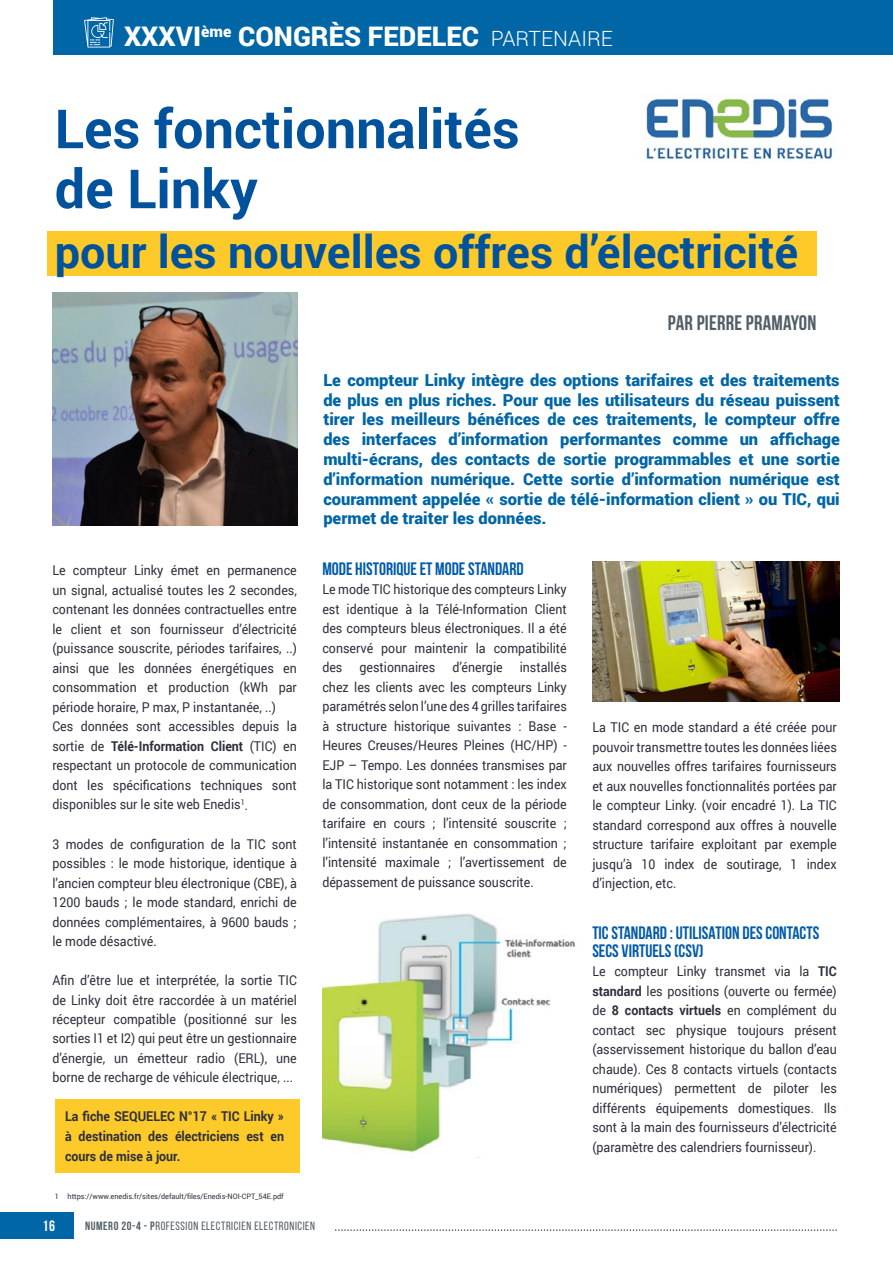
<style>
.page{position:relative;width:893px;height:1263px;background:#fff}
.page>*{position:absolute;margin:0;border:0;box-sizing:border-box;transform-origin:0 0}
.t1{font:700 54px/60px "Roboto";color:#00529c}
.t2{font:700 45px "Roboto";color:#00529c}
.t3{font:900 27px "Roboto";color:#fff}
.t4{font:700 21px "Bebas Neue";letter-spacing:.01em;color:#525e66}
.t5{font:700 18px/18px "Bebas Neue";color:#005baa}
.t6{font:900 16.5px/19.8px "Roboto";color:#0066a6;text-align:justify}
.t7{font:700 15px "Bebas Neue";color:#fff}
.t8{font:13.5px/19.5px "Roboto";color:#2d303c;text-align:justify;scale:.92 1}
.t9{font:700 13.5px/19.5px "Roboto";color:#2d303c;text-align:justify;scale:.92 1}
.t10{font:12px "Bebas Neue";letter-spacing:.05em;color:#525e66}
.t11{font:7.5px "Roboto";color:#2d303c}
.s1{font-weight:300;font-size:21px}
.s2{font-weight:700}
</style>
<div class="page">
<div style="left:55px;top:0;width:838px;height:54px;background:#0066a6"></div>
<div style="left:0;top:1212px;width:74px;height:26px;background:#0066a6"></div>
<svg style="left:335px;top:1229px;width:502px;height:2px"></svg>
<div style="left:55px;top:1099px;width:245px;height:74px;background:#fdca29"></div>
<div style="left:53px;top:0;width:784px;height:54px;background:#0066a6"></div>
<svg style="left:84px;top:17px;width:30px;height:31px"></svg>
<img style="left:646px;top:98px;width:187px;height:65px">
<div style="left:47px;top:231px;width:769px;height:44px;background:#fdca29"></div>
<img style="left:53px;top:293px;width:244px;height:232px">
<img style="left:322px;top:913px;width:253px;height:240px">
<img style="left:592px;top:561px;width:248px;height:140px">
<h3 class="t3" style="left:124px;top:17px;width:490px">XXXVI<sup>ème</sup> CONGRÈS FEDELEC <span class="s1">PARTENAIRE</span></h3>
<h1 class="t1" style="left:55px;top:97px;width:466px">Les fonctionnalités de Linky</h1>
<h2 class="t2" style="left:55px;top:220px;width:745px">pour les nouvelles offres d’électricité</h2>
<h3 class="t4" style="left:668px;top:312px;width:150px">PAR PIERRE PRAMAYON</h3>
<p class="t6" style="left:323px;top:369px;width:518px">Le compteur Linky intègre des options tarifaires et des traitements de plus en plus riches. Pour que les utilisateurs du réseau puissent tirer les meilleurs bénéfices de ces traitements, le compteur offre des interfaces d’information performantes comme un affichage multi-écrans, des contacts de sortie programmables et une sortie d’information numérique. Cette sortie d’information numérique est couramment appelée « sortie de télé-information client » ou TIC, qui permet de traiter les données.</p>
<p class="t8" style="left:52px;top:560px;width:267px;text-align:left">Le compteur Linky émet en permanence un signal, actualisé toutes les 2 secondes, contenant les données contractuelles entre le client et son fournisseur d’électricité (puissance souscrite, périodes tarifaires, ..) ainsi que les données énergétiques en consommation et production (kWh par période horaire, P max, P instantanée, ..)<br>Ces données sont accessibles depuis la sortie de <span class="s2">Télé-Information Client</span> (TIC) en respectant un protocole de communication dont les spécifications techniques sont disponibles sur le site web Enedis<sup>1</sup>.</p>
<p class="t8" style="left:52px;top:833px;width:267px">3 modes de configuration de la TIC sont possibles : le mode historique, identique à l’ancien compteur bleu électronique (CBE), à 1200 bauds ; le mode standard, enrichi de données complémentaires, à 9600 bauds ; le mode désactivé.</p>
<p class="t8" style="left:52px;top:970px;width:267px">Afin d’être lue et interprétée, la sortie TIC de Linky doit être raccordée à un matériel récepteur compatible (positionné sur les sorties I1 et I2) qui peut être un gestionnaire d’énergie, un émetteur radio (ERL), une borne de recharge de véhicule électrique, ...</p>
<p class="t9" style="left:65px;top:1106px;width:239px">La fiche SEQUELEC N°17 « TIC Linky » à destination des électriciens est en cours de mise à jour.</p>
<h3 class="t5" style="left:322px;top:559px;width:203px">MODE HISTORIQUE ET MODE STANDARD</h3>
<p class="t8" style="left:322px;top:579px;width:267px">Le mode TIC historique des compteurs Linky est identique à la Télé-Information Client des compteurs bleus électroniques. Il a été conservé pour maintenir la compatibilité des</p>
<p class="t8" style="left:322px;top:657px;width:267px;text-indent:197px">installés chez les clients avec les compteurs Linky paramétrés selon l’une des 4 grilles tarifaires à structure historique suivantes : Base - Heures Creuses/Heures Pleines (HC/HP) - EJP – Tempo. Les données transmises par la TIC historique sont notamment : les index de consommation, dont ceux de la période tarifaire en cours ; l’intensité souscrite ; l’intensité instantanée en consommation ; l’intensité maximale ; l’avertissement de dépassement de puissance souscrite.</p>
<p class="t8" style="left:359px;top:657px;width:84px">gestionnaires</p>
<p class="t8" style="left:452px;top:657px;width:56px">d’énergie</p>
<p class="t11" style="left:55px;top:1191px;width:230px">1 https://www.enedis.fr/sites/default/files/Enedis-NOI-CPT_54E.pdf</p>
<p class="t7" style="left:43px;top:1217px;width:14px">16</p>
<p class="t10" style="left:85px;top:1219px;width:231px"><span class="s2">NUMERO 20-4 - P</span>ROFESSION ELECTRICIEN ELECTRONICIEN</p>
<p class="t8" style="left:592px;top:717px;width:267px">La TIC en mode standard a été créée pour pouvoir transmettre toutes les données liées aux nouvelles offres tarifaires fournisseurs et aux nouvelles fonctionnalités portées par le compteur Linky. (voir encadré 1). La TIC standard correspond aux offres à nouvelle structure tarifaire exploitant par exemple jusqu’à 10 index de soutirage, 1 index d’injection, etc.</p>
<h3 class="t5" style="left:592px;top:923px;width:228px">TIC STANDARD : UTILISATION DES CONTACTS<br>SECS VIRTUELS (CSV)</h3>
<p class="t8" style="left:592px;top:961px;width:267px">Le compteur Linky transmet via la <span class="s2">TIC standard</span> les positions (ouverte ou fermée) de <span class="s2">8 contacts virtuels</span> en complément du contact sec physique toujours présent (asservissement historique du ballon d’eau chaude). Ces 8 contacts virtuels (contacts numériques) permettent de piloter les différents équipements domestiques. Ils sont à la main des fournisseurs d’électricité (paramètre des calendriers fournisseur).</p>
</div>
